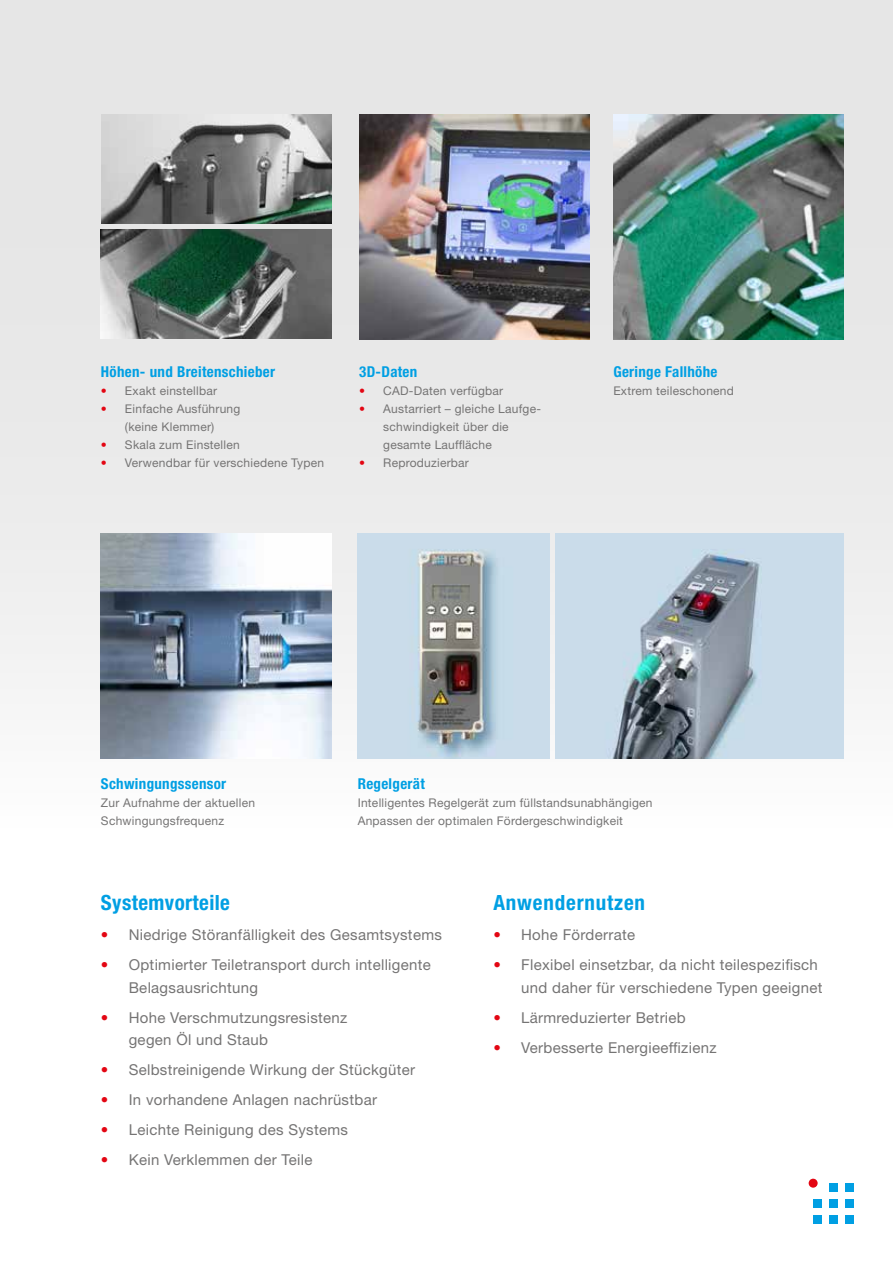
<style>
.page{position:relative;width:893px;height:1263px;background:#fff}
.page>*{position:absolute;margin:0;border:0;box-sizing:border-box;transform-origin:0 0}
.t1{font:700 condensed 21px "Helvetica Neue LT Std";letter-spacing:.03em;color:#009fe3}
.t2{font:15px/22.5px "Helvetica Neue LT Std";letter-spacing:.02em;color:#757474}
.t3{font:700 condensed 15px "Helvetica Neue LT Std";letter-spacing:.02em;color:#009fe3}
.t4{font:12px/18px "Helvetica Neue LT Std";letter-spacing:.02em;color:#757474}
.s1{color:#e30613}
</style>
<div class="page">
<div style="left:0;top:0;width:893px;height:935px;background:linear-gradient(to bottom,#dfdfdf,#fcfcfc)"></div>
<img style="left:613px;top:115px;width:230px;height:224px">
<img style="left:101px;top:229px;width:230px;height:109px">
<img style="left:101px;top:115px;width:230px;height:108px">
<img style="left:358px;top:534px;width:191px;height:224px">
<img style="left:359px;top:115px;width:230px;height:224px">
<div style="left:845px;top:1183px;width:9px;height:9px;background:#009fe3"></div>
<div style="left:829px;top:1183px;width:9px;height:9px;background:#009fe3"></div>
<div style="left:809px;top:1179px;width:9px;height:9px;background:#e30613;border-radius:50%"></div>
<div style="left:845px;top:1199px;width:9px;height:9px;background:#009fe3"></div>
<div style="left:845px;top:1215px;width:9px;height:9px;background:#009fe3"></div>
<div style="left:829px;top:1199px;width:9px;height:9px;background:#009fe3"></div>
<div style="left:829px;top:1215px;width:9px;height:9px;background:#009fe3"></div>
<div style="left:813px;top:1199px;width:9px;height:9px;background:#009fe3"></div>
<div style="left:813px;top:1215px;width:9px;height:9px;background:#009fe3"></div>
<img style="left:101px;top:534px;width:230px;height:224px">
<img style="left:556px;top:534px;width:287px;height:224px">
<p class="t3" style="left:101px;top:362px;width:176px">Höhen- und Breitenschieber</p>
<p class="t4" style="left:101px;top:381px;width:118px"><span class="s1">•</span> Exakt einstellbar</p>
<p class="t4" style="left:101px;top:399px;width:141px;text-align:center"><span class="s1">•</span> Einfache Ausführung (keine Klemmer)</p>
<p class="t4" style="left:101px;top:435px;width:140px"><span class="s1">•</span> Skala zum Einstellen</p>
<p class="t4" style="left:101px;top:453px;width:225px"><span class="s1">•</span> Verwendbar für verschiedene Typen</p>
<p class="t3" style="left:359px;top:362px;width:60px">3D-Daten</p>
<p class="t4" style="left:359px;top:381px;width:146px"><span class="s1">•</span> CAD-Daten verfügbar</p>
<p class="t4" style="left:383px;top:399px;width:159px;text-indent:-24px"><span class="s1">•</span> Austarriert – gleiche Laufge&shy;schwindigkeit über die gesamte Lauffläche</p>
<p class="t4" style="left:359px;top:453px;width:111px"><span class="s1">•</span> Reproduzierbar</p>
<p class="t3" style="left:613px;top:362px;width:106px">Geringe Fallhöhe</p>
<p class="t4" style="left:613px;top:381px;width:122px">Extrem teileschonend</p>
<p class="t3" style="left:101px;top:775px;width:127px">Schwingungssensor</p>
<p class="t4" style="left:101px;top:794px;width:156px">Zur Aufnahme der aktuellen<br>Schwingungsfrequenz</p>
<p class="t3" style="left:358px;top:775px;width:69px">Regelgerät</p>
<p class="t4" style="left:358px;top:794px;width:296px">Intelligentes Regelgerät zum füllstandsunabhängigen<br>Anpassen der optimalen Fördergeschwindigkeit</p>
<h1 class="t1" style="left:101px;top:890px;width:131px">Systemvorteile</h1>
<p class="t2" style="left:101px;top:923px;width:342px"><span class="s1">•</span> Niedrige Störanfälligkeit des Gesamtsystems</p>
<p class="t2" style="left:129px;top:953px;width:304px;text-indent:-28px"><span class="s1">•</span> Optimierter Teiletransport durch intelligente<br>Belagsausrichtung</p>
<p class="t2" style="left:129px;top:1006px;width:220px;text-indent:-28px"><span class="s1">•</span> Hohe Verschmutzungsresistenz gegen Öl und Staub</p>
<p class="t2" style="left:101px;top:1058px;width:316px"><span class="s1">•</span> Selbstreinigende Wirkung der Stückgüter</p>
<p class="t2" style="left:101px;top:1088px;width:278px"><span class="s1">•</span> In vorhandene Anlagen nachrüstbar</p>
<p class="t2" style="left:101px;top:1118px;width:249px"><span class="s1">•</span> Leichte Reinigung des Systems</p>
<p class="t2" style="left:101px;top:1148px;width:213px"><span class="s1">•</span> Kein Verklemmen der Teile</p>
<h1 class="t1" style="left:493px;top:890px;width:153px">Anwendernutzen</h1>
<p class="t2" style="left:493px;top:923px;width:143px"><span class="s1">•</span> Hohe Förderrate</p>
<p class="t2" style="left:493px;top:953px;width:330px;text-align:right"><span class="s1">•</span> Flexibel einsetzbar, da nicht teilespezifisch und daher für verschiedene Typen geeignet</p>
<p class="t2" style="left:493px;top:1006px;width:194px"><span class="s1">•</span> Lärmreduzierter Betrieb</p>
<p class="t2" style="left:493px;top:1036px;width:225px"><span class="s1">•</span> Verbesserte Energieeffizienz</p>
</div>
